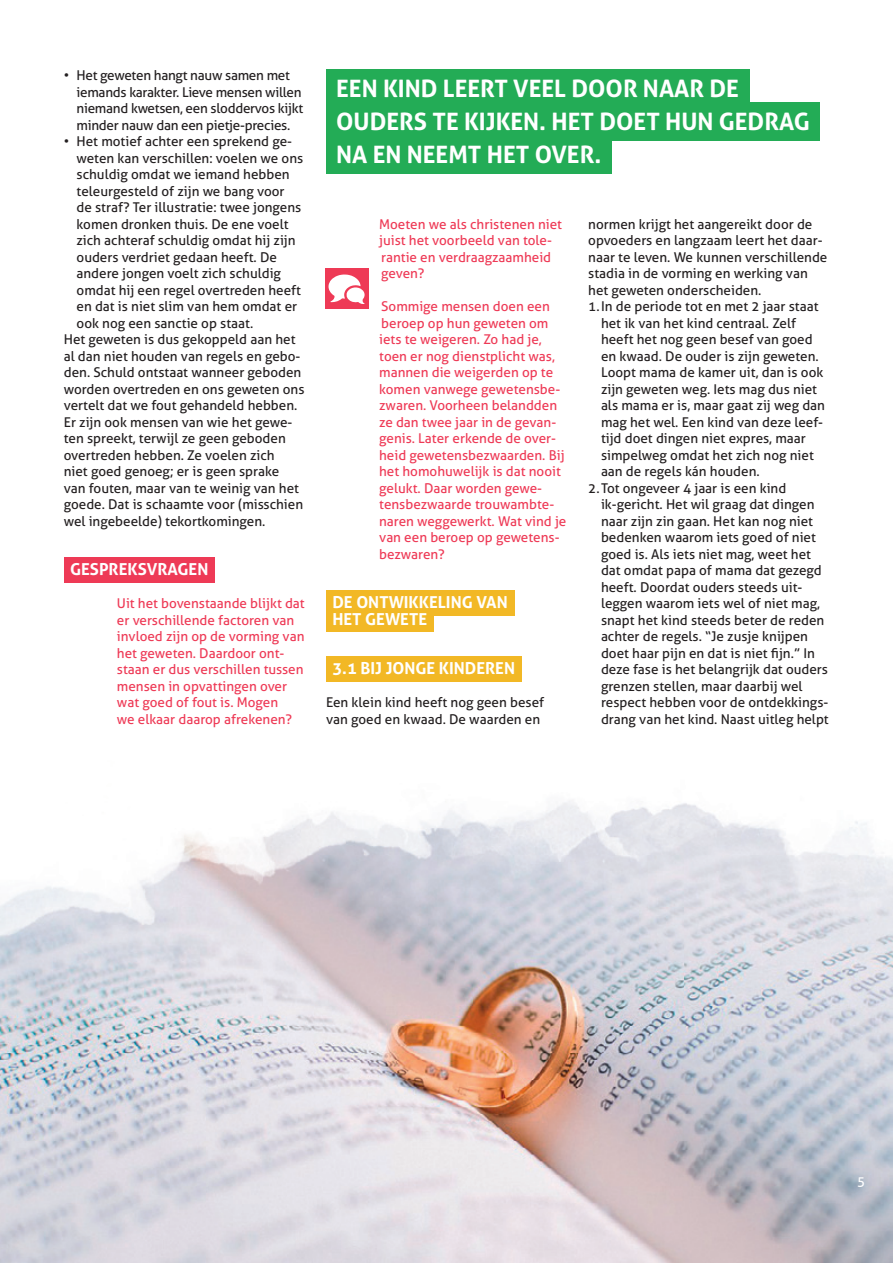
<style>
.page{position:relative;width:893px;height:1263px;background:#fff}
.page>*{position:absolute;margin:0;border:0;box-sizing:border-box;transform-origin:0 0}
.t1{font:700 24px/33px "Aller";color:#fff}
.t2{font:700 16.5px/16.5px "Aller";color:#fff}
.t3{font:13.5px/16.5px "Aller";color:#231f20}
.t4{font:13.5px/16.5px "Aller";color:#ee3a56}
.t5{font:13.5px/16.5px "Aller";letter-spacing:-.02em;color:#231f20}
.t6{font:13.5px "Aller";color:#fff}
</style>
<div class="page">
<img style="left:0;top:656px;width:893px;height:607px">
<img style="left:0;top:754px;width:893px;height:251px">
<div style="left:64px;top:557px;width:151px;height:25px;background:#ee3a56"></div>
<div style="left:326px;top:590px;width:188px;height:25px;background:#f2b825"></div>
<div style="left:326px;top:606px;width:107px;height:26px;background:#f2b825"></div>
<div style="left:326px;top:656px;width:195px;height:25px;background:#f2b825"></div>
<div style="left:326px;top:69px;width:423px;height:39px;background:#23ac56"></div>
<div style="left:326px;top:102px;width:494px;height:39px;background:#23ac56"></div>
<div style="left:326px;top:135px;width:285px;height:39px;background:#23ac56"></div>
<div style="left:325px;top:269px;width:43px;height:40px;background:#ee3a56"></div>
<svg style="left:329px;top:274px;width:36px;height:30px"></svg>
<p class="t5" style="left:77px;top:67px;width:228px;text-indent:-13px">• Het geweten hangt nauw samen met iemands karakter. Lieve mensen willen niemand kwetsen, een sloddervos kijkt minder nauw dan een pietje-precies.</p>
<p class="t3" style="left:64px;top:133px;width:230px">• Het motief achter een sprekend ge-</p>
<p class="t3" style="left:77px;top:150px;width:228px">weten kan verschillen: voelen we ons</p>
<p class="t3" style="left:77px;top:166px;width:215px">schuldig omdat we iemand hebben</p>
<p class="t3" style="left:77px;top:183px;width:210px">teleurgesteld of zijn we bang voor</p>
<p class="t3" style="left:77px;top:199px;width:226px">de straf? Ter illustratie: twee jongens</p>
<p class="t3" style="left:77px;top:216px;width:214px">komen dronken thuis. De ene voelt</p>
<p class="t3" style="left:77px;top:232px;width:221px">zich achteraf schuldig omdat hij zijn</p>
<p class="t3" style="left:77px;top:249px;width:202px">ouders verdriet gedaan heeft. De</p>
<p class="t3" style="left:77px;top:265px;width:206px">andere jongen voelt zich schuldig</p>
<p class="t3" style="left:77px;top:282px;width:226px">omdat hij een regel overtreden heeft</p>
<p class="t3" style="left:77px;top:298px;width:222px">en dat is niet slim van hem omdat er</p>
<p class="t3" style="left:77px;top:315px;width:178px">ook nog een sanctie op staat.</p>
<p class="t3" style="left:64px;top:331px;width:233px">Het geweten is dus gekoppeld aan het</p>
<p class="t3" style="left:64px;top:348px;width:238px">al dan niet houden van regels en gebo-</p>
<p class="t3" style="left:64px;top:364px;width:239px">den. Schuld ontstaat wanneer geboden</p>
<p class="t3" style="left:64px;top:381px;width:242px">worden overtreden en ons geweten ons</p>
<p class="t3" style="left:64px;top:397px;width:235px">vertelt dat we fout gehandeld hebben.</p>
<p class="t3" style="left:64px;top:414px;width:230px">Er zijn ook mensen van wie het gewe-</p>
<p class="t3" style="left:64px;top:430px;width:224px">ten spreekt, terwijl ze geen geboden</p>
<p class="t3" style="left:64px;top:447px;width:212px">overtreden hebben. Ze voelen zich</p>
<p class="t3" style="left:64px;top:463px;width:217px">niet goed genoeg; er is geen sprake</p>
<p class="t3" style="left:64px;top:480px;width:237px">van fouten, maar van te weinig van het</p>
<p class="t3" style="left:64px;top:496px;width:241px">goede. Dat is schaamte voor (misschien</p>
<p class="t3" style="left:64px;top:513px;width:203px">wel ingebeelde) tekortkomingen.</p>
<p class="t2" style="left:70px;top:561px;width:140px">GESPREKSVRAGEN</p>
<p class="t4" style="left:117px;top:595px;width:189px">Uit het bovenstaande blijkt dat er verschillende factoren van invloed zijn op de vorming van het geweten. Daardoor ont&shy;staan er dus verschillen tussen mensen in opvattingen over wat goed of fout is. Mogen<br>we elkaar daarop afrekenen?</p>
<h1 class="t1" style="left:336px;top:72px;width:475px">EEN KIND LEERT VEEL DOOR NAAR DE<br>OUDERS TE KIJKEN. HET DOET HUN GEDRAG<br>NA EN NEEMT HET OVER.</h1>
<p class="t4" style="left:379px;top:216px;width:184px">Moeten we als christenen niet juist het voorbeeld van tole&shy;rantie en verdraagzaamheid geven?</p>
<p class="t4" style="left:379px;top:298px;width:189px">Sommige mensen doen een beroep op hun geweten om iets te weigeren. Zo had je, toen er nog dienstplicht was, mannen die weigerden op te komen vanwege gewetensbe&shy;zwaren. Voorheen belandden ze dan twee jaar in de gevan&shy;genis. Later erkende de over&shy;heid gewetensbezwaarden. Bij het homohuwelijk is dat nooit gelukt. Daar worden gewe&shy;tensbezwaarde trouwambte&shy;naren weggewerkt. Wat vind je van een beroep op gewetens&shy;bezwaren?</p>
<p class="t2" style="left:332px;top:594px;width:177px">DE ONTWIKKELING VAN<br>HET GEWETE</p>
<p class="t2" style="left:332px;top:660px;width:184px">3.1 BIJ JONGE KINDEREN</p>
<p class="t3" style="left:326px;top:694px;width:220px">Een klein kind heeft nog geen besef van goed en kwaad. De waarden en</p>
<p class="t3" style="left:588px;top:216px;width:241px">normen krijgt het aangereikt door de opvoeders en langzaam leert het daar&shy;naar te leven. We kunnen verschillende stadia in de vorming en werking van het geweten onderscheiden.</p>
<p class="t3" style="left:601px;top:298px;width:226px;text-indent:-13px">1. In de periode tot en met 2 jaar staat het ik van het kind centraal. Zelf heeft het nog geen besef van goed en kwaad. De ouder is zijn geweten.<br>Loopt mama de kamer uit, dan is ook zijn geweten weg. Iets mag dus niet als mama er is, maar gaat zij weg dan mag het wel. Een kind van deze leef&shy;tijd doet dingen niet expres, maar simpelweg omdat het zich nog niet aan de regels kán houden.</p>
<p class="t3" style="left:601px;top:480px;width:229px;text-indent:-13px">2. Tot ongeveer 4 jaar is een kind ik-gericht. Het wil graag dat dingen naar zijn zin gaan. Het kan nog niet bedenken waarom iets goed of niet goed is. Als iets niet mag, weet het dat omdat papa of mama dat gezegd heeft. Doordat ouders steeds uit&shy;leggen waarom iets wel of niet mag, snapt het kind steeds beter de reden achter de regels. “Je zusje knijpen doet haar pijn en dat is niet fijn.” In deze fase is het belangrijk dat ouders grenzen stellen, maar daarbij wel respect hebben voor de ontdekkings&shy;drang van het kind. Naast uitleg helpt</p>
<p class="t6" style="left:857px;top:1173px;width:10px">5</p>
</div>
